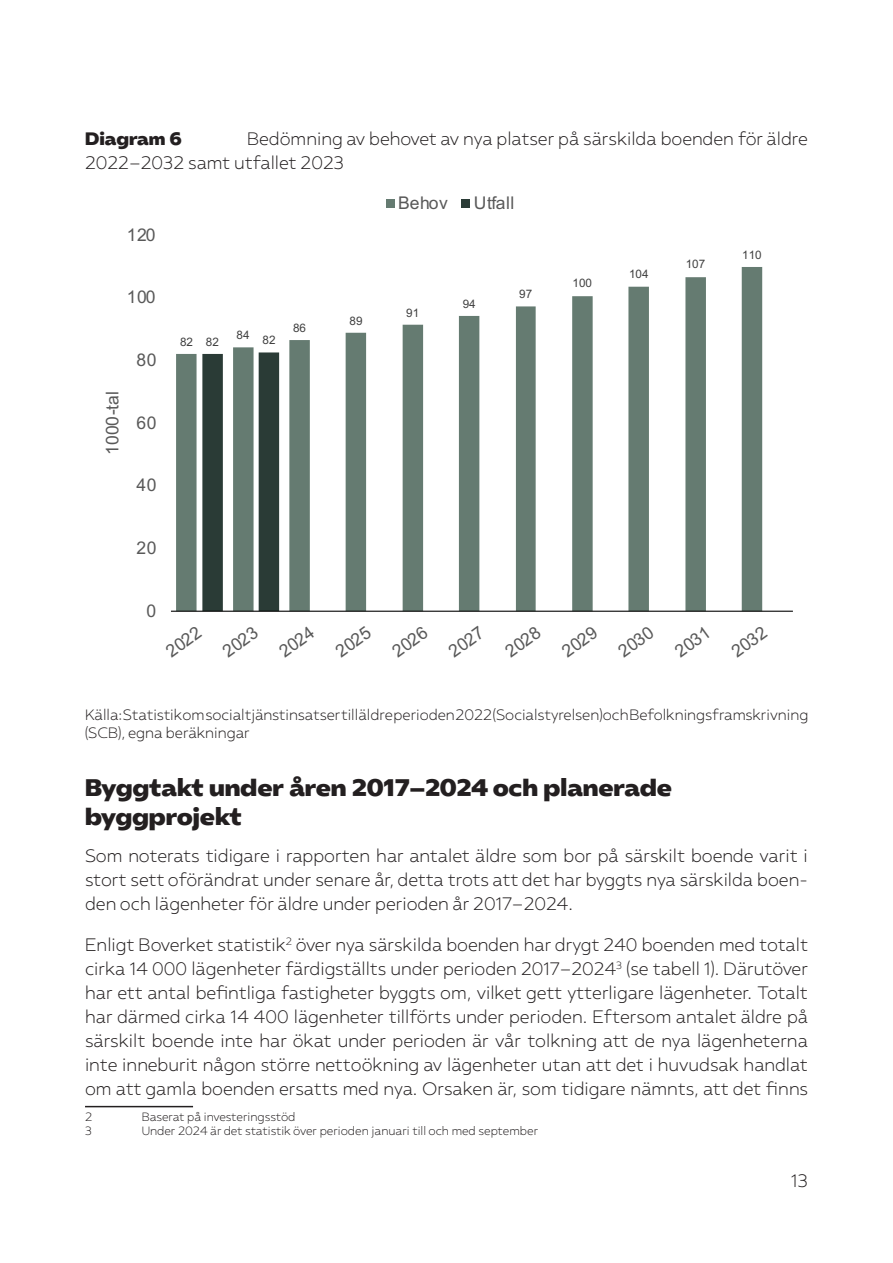
<style>
.page{position:relative;width:893px;height:1263px;background:#fff}
.page>*{position:absolute;margin:0;border:0;box-sizing:border-box;transform-origin:0 0}
.Underrubrik{font:24px/28.8px "Almega Sans Display";color:#231f20}
.Brödtext{font:300 18px/24px "Almega Sans";color:#231f20;text-align:justify}
.Brödtext-2{font:18px "Almega Sans Display";color:#231f20}
.t1{font:17.55px "Arial";letter-spacing:.015em;color:#595959}
.bildtext{font:300 15px/18px "Almega Sans";color:#231f20}
.t2{font:300 12px "Almega Sans";color:#231f20}
.t3{font:11.7px "Arial";color:#404040}
</style>
<div class="page">
<hr style="left:85px;top:1106px;width:108px;height:1px;background:#231f20">
<svg style="left:176px;top:267px;width:586px;height:344px"></svg>
<svg style="left:202px;top:352px;width:77px;height:259px"></svg>
<hr style="left:171px;top:611px;width:622px;height:1px;background:#000">
<div style="left:386px;top:199px;width:9px;height:9px;background:#657b71"></div>
<div style="left:461px;top:199px;width:9px;height:9px;background:#2a3b36"></div>
<p class="Brödtext" style="left:85px;top:126px;width:724px;text-indent:162px">Bedömning av behovet av nya platser på särskilda boenden för äldre<br>2022–2032 samt utfallet 2023</p>
<p class="Brödtext-2" style="left:85px;top:126px;width:98px">Diagram 6</p>
<p class="t1" style="left:127px;top:222px;width:30px">120</p>
<p class="t1" style="left:127px;top:285px;width:30px">100</p>
<p class="t1" style="left:100px;top:455px;width:65px;rotate:-90deg">1000-tal</p>
<p class="t1" style="left:137px;top:347px;width:21px">80</p>
<p class="t1" style="left:137px;top:410px;width:21px">60</p>
<p class="t1" style="left:137px;top:473px;width:21px">40</p>
<p class="t3" style="left:180px;top:334px;width:15px">82</p>
<p class="t3" style="left:237px;top:327px;width:15px">84</p>
<p class="t3" style="left:206px;top:334px;width:15px">82</p>
<p class="t3" style="left:262px;top:332px;width:15px">82</p>
<p class="t3" style="left:293px;top:320px;width:15px">86</p>
<p class="t3" style="left:350px;top:312px;width:15px">89</p>
<p class="t1" style="left:398px;top:191px;width:51px">Behov</p>
<p class="t1" style="left:474px;top:191px;width:42px">Utfall</p>
<p class="t3" style="left:406px;top:304px;width:15px">91</p>
<p class="t3" style="left:463px;top:296px;width:15px">94</p>
<p class="t3" style="left:519px;top:285px;width:15px">97</p>
<p class="t3" style="left:573px;top:275px;width:21px">100</p>
<p class="t3" style="left:629px;top:266px;width:21px">104</p>
<p class="t3" style="left:686px;top:256px;width:21px">107</p>
<p class="t3" style="left:742px;top:247px;width:21px">110</p>
<p class="t1" style="left:137px;top:536px;width:21px">20</p>
<p class="t1" style="left:146px;top:599px;width:11px">0</p>
<p class="t1" style="left:161px;top:643px;width:40px;rotate:-36deg">2022</p>
<p class="t1" style="left:217px;top:643px;width:40px;rotate:-36deg">2023</p>
<p class="t1" style="left:274px;top:643px;width:40px;rotate:-36deg">2024</p>
<p class="t1" style="left:330px;top:643px;width:40px;rotate:-36deg">2025</p>
<p class="t1" style="left:387px;top:643px;width:40px;rotate:-36deg">2026</p>
<p class="t1" style="left:444px;top:643px;width:40px;rotate:-36deg">2027</p>
<p class="t1" style="left:500px;top:643px;width:40px;rotate:-36deg">2028</p>
<p class="t1" style="left:557px;top:643px;width:40px;rotate:-36deg">2029</p>
<p class="t1" style="left:613px;top:643px;width:40px;rotate:-36deg">2030</p>
<p class="t1" style="left:670px;top:643px;width:40px;rotate:-36deg">2031</p>
<p class="t1" style="left:726px;top:643px;width:40px;rotate:-36deg">2032</p>
<p class="bildtext" style="left:85px;top:705px;width:725px">Källa: Statistik om socialtjänstinsatser till äldre perioden 2022 (Socialstyrelsen) och Befolkningsframskrivning (SCB), egna beräkningar</p>
<p class="Underrubrik" style="left:85px;top:774px;width:588px">Byggtakt under åren 2017–2024 och planerade byggprojekt</p>
<p class="Brödtext" style="left:85px;top:843px;width:724px">Som noterats tidigare i rapporten har antalet äldre som bor på särskilt boende varit i stort sett oförändrat under senare år, detta trots att det har byggts nya särskilda boen&shy;den och lägenheter för äldre under perioden år 2017–2024.</p>
<p class="Brödtext" style="left:85px;top:932px;width:724px">Enligt Boverket statistik<sup>2</sup> över nya särskilda boenden har drygt 240 boenden med totalt cirka 14 000 lägenheter färdigställts under perioden 2017–2024<sup>3</sup> (se tabell 1). Därutöver har ett antal befintliga fastigheter byggts om, vilket gett ytterligare lägenheter. Totalt har därmed cirka 14 400 lägenheter tillförts under perioden. Eftersom antalet äldre på särskilt boende inte har ökat under perioden är vår tolkning att de nya lägenheterna inte inneburit någon större nettoökning av lägenheter utan att det i huvudsak handlat om att gamla boenden ersatts med nya. Orsaken är, som tidigare nämnts, att det finns</p>
<p class="t2" style="left:85px;top:1109px;width:9px">2</p>
<p class="t2" style="left:142px;top:1109px;width:155px">Baserat på investeringsstöd</p>
<p class="t2" style="left:85px;top:1123px;width:8px">3</p>
<p class="t2" style="left:142px;top:1123px;width:398px">Under 2024 är det statistik över perioden januari till och med september</p>
<p class="Brödtext" style="left:791px;top:1168px;width:18px">13</p>
</div>
